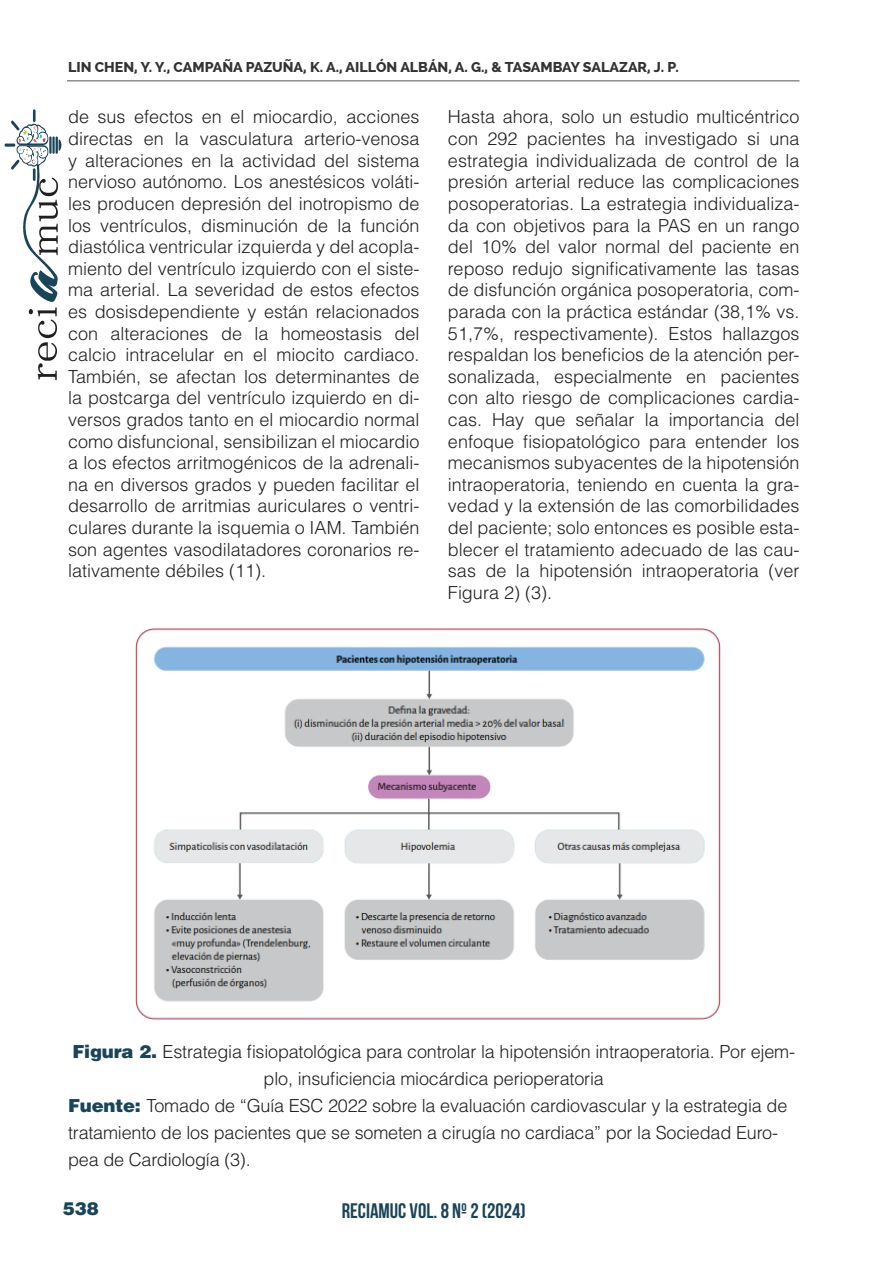
<style>
.page{position:relative;width:893px;height:1263px;background:#fff}
.page>*{position:absolute;margin:0;border:0;box-sizing:border-box;transform-origin:0 0}
.t1{font:700 21px "Bebas Neue";color:#1a4458}
.t2{font:300 18px/21.6px "Helvetica LT Std";letter-spacing:-.01em;color:#231f20;text-align:justify}
.t3{font:900 18px "Helvetica LT Std";color:#1a4458}
.t4{font:800 14.25px "Raleway";color:#333}
.s1{font-weight:900;color:#1a4458}
</style>
<div class="page">
<hr style="left:67px;top:80px;width:732px;height:1px;background:#545557">
<svg style="left:5px;top:109px;width:57px;height:271px"></svg>
<img style="left:135px;top:628px;width:585px;height:392px">
<p class="t4" style="left:68px;top:59px;width:612px">LIN CHEN, Y. Y., CAMPAÑA PAZUÑA, K. A., AILLÓN ALBÁN, A. G., &amp; TASAMBAY SALAZAR, J. P.</p>
<p class="t2" style="left:68px;top:106px;width:353px">de sus efectos en el miocardio, acciones directas en la vasculatura arterio-venosa y alteraciones en la actividad del sistema nervioso autónomo. Los anestésicos voláti&shy;les producen depresión del inotropismo de los ventrículos, disminución de la función diastólica ventricular izquierda y del acopla&shy;miento del ventrículo izquierdo con el siste&shy;ma arterial. La severidad de estos efectos es dosisdependiente y están relacionados con alteraciones de la homeostasis del calcio intracelular en el miocito cardiaco.<br>También, se afectan los determinantes de la postcarga del ventrículo izquierdo en di&shy;versos grados tanto en el miocardio normal como disfuncional, sensibilizan el miocardio a los efectos arritmogénicos de la adrenali&shy;na en diversos grados y pueden facilitar el desarrollo de arritmias auriculares o ventri&shy;culares durante la isquemia o IAM. También son agentes vasodilatadores coronarios re&shy;lativamente débiles (11).</p>
<p class="t2" style="left:448px;top:106px;width:353px">Hasta ahora, solo un estudio multicéntrico con 292 pacientes ha investigado si una estrategia individualizada de control de la presión arterial reduce las complicaciones posoperatorias. La estrategia individualiza&shy;da con objetivos para la PAS en un rango del 10% del valor normal del paciente en reposo redujo significativamente las tasas de disfunción orgánica posoperatoria, com&shy;parada con la práctica estándar (38,1% vs.<br>51,7%, respectivamente). Estos hallazgos respaldan los beneficios de la atención per&shy;sonalizada, especialmente en pacientes con alto riesgo de complicaciones cardia&shy;cas. Hay que señalar la importancia del enfoque fisiopatológico para entender los mecanismos subyacentes de la hipotensión intraoperatoria, teniendo en cuenta la gra&shy;vedad y la extensión de las comorbilidades del paciente; solo entonces es posible esta&shy;blecer el tratamiento adecuado de las cau&shy;sas de la hipotensión intraoperatoria (ver Figura 2) (3).</p>
<p class="t2" style="left:72px;top:1038px;width:724px;line-height:27px;text-align:center"><span class="s1">Figura 2.</span> Estrategia fisiopatológica para controlar la hipotensión intraoperatoria. Por ejem&shy;plo, insuficiencia miocárdica perioperatoria</p>
<p class="t2" style="left:68px;top:1092px;width:721px;line-height:27px;text-align:left"><span class="s1">Fuente:</span> Tomado de “Guía ESC 2022 sobre la evaluación cardiovascular y la estrategia de tratamiento de los pacientes que se someten a cirugía no cardiaca” por la Sociedad Euro&shy;pea de Cardiología (3).</p>
<p class="t3" style="left:63px;top:1197px;width:38px">538</p>
<p class="t1" style="left:342px;top:1199px;width:185px">RECIAMUC VOL. 8 Nº 2 (2024)</p>
</div>
